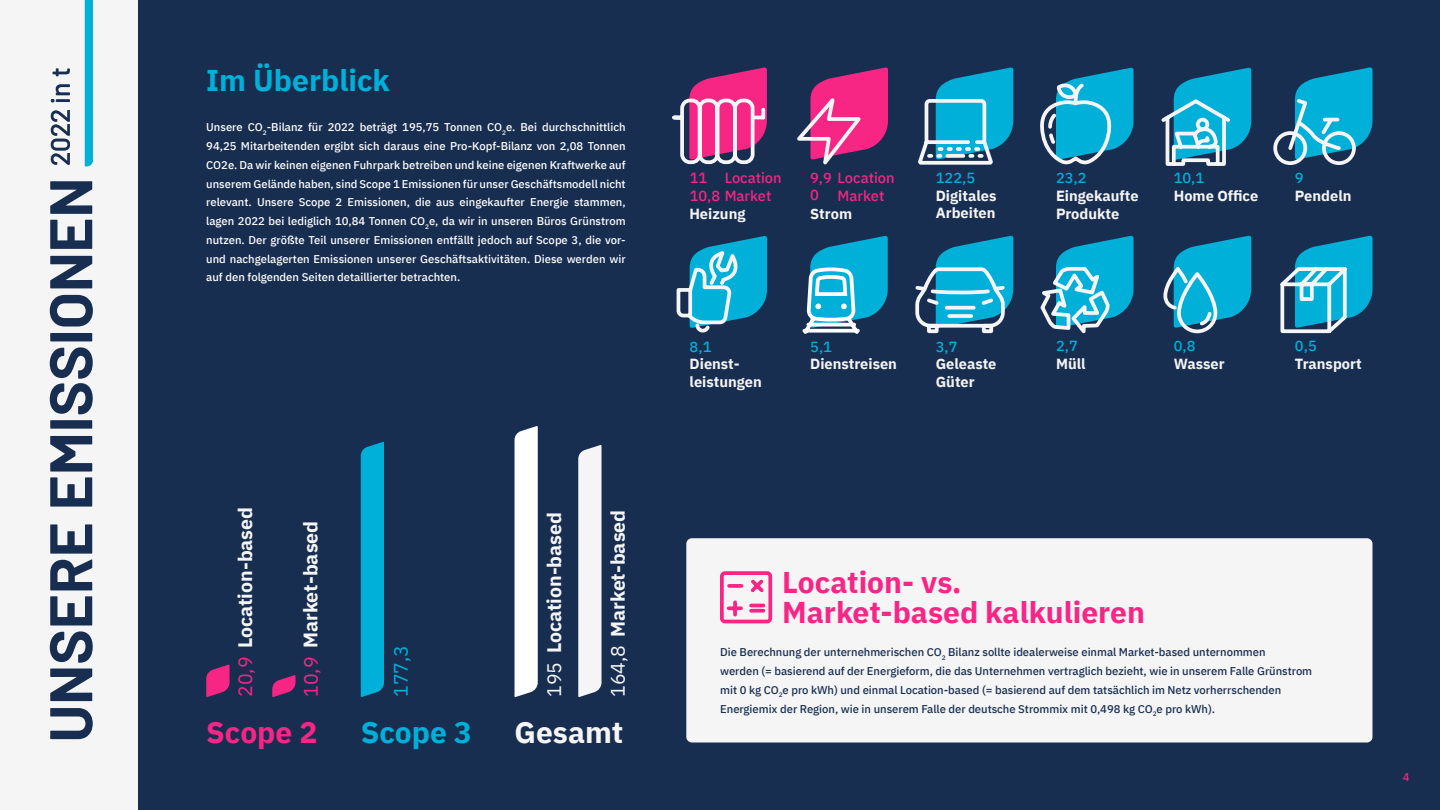
<style>
.page{position:relative;width:1440px;height:810px;background:#fff}
.page>*{position:absolute;margin:0;border:0;box-sizing:border-box;transform-origin:0 0}
.t1{font:700 60px "Barlow";color:#182e51}
.t2{font:700 30px/30px "IBM Plex Sans";color:#f72585}
.t3{font:700 30px "IBM Plex Sans";color:#00b0d9}
.t4{font:700 30px "IBM Plex Sans";color:#f5f5f5}
.t5{font:500 26.25px "Barlow";color:#182e51}
.t6{font:700 19.5px "IBM Plex Sans";color:#f5f5f5}
.t7{font:19.5px "IBM Plex Sans";color:#00b0d9}
.t8{font:700 14.62px/17.5px "IBM Plex Sans";color:#f5f5f5}
.t9{font:500 14.62px/17.5px "IBM Plex Sans";color:#f72585}
.t10{font:500 14.62px "IBM Plex Sans";color:#00b0d9}
.t11{font:500 11.25px/18.8px "IBM Plex Sans";color:#fff;text-align:justify}
.t12{font:500 11.25px/18.8px "IBM Plex Sans";letter-spacing:-.005em;color:#182e51}
.t13{font:500 11.25px "IBM Plex Sans";color:#f72585}
.s1{font-weight:400;color:#f72585}
.s2{font-weight:400}
</style>
<div class="page">
<div style="left:0;top:0;width:139px;height:810px;background:#f5f5f5"></div>
<div style="left:139px;top:0;width:1301px;height:810px;background:#182e51"></div>
<svg style="left:85px;top:0;width:8px;height:166px"></svg>
<svg style="left:206px;top:665px;width:24px;height:32px"></svg>
<svg style="left:272px;top:675px;width:24px;height:22px"></svg>
<div style="left:361px;top:442px;width:23px;height:255px;background:#00b0d9"></div>
<svg style="left:515px;top:426px;width:23px;height:271px"></svg>
<svg style="left:578px;top:445px;width:24px;height:252px"></svg>
<div style="left:686px;top:538px;width:687px;height:204px;background:#f5f5f5;border-radius:6px"></div>
<svg style="left:720px;top:571px;width:53px;height:53px"></svg>
<svg style="left:797px;top:67px;width:91px;height:98px"></svg>
<svg style="left:672px;top:67px;width:95px;height:98px"></svg>
<svg style="left:676px;top:236px;width:91px;height:97px"></svg>
<svg style="left:920px;top:67px;width:93px;height:98px"></svg>
<svg style="left:1040px;top:67px;width:94px;height:267px"></svg>
<svg style="left:802px;top:235px;width:86px;height:99px"></svg>
<svg style="left:1161px;top:67px;width:90px;height:99px"></svg>
<svg style="left:1273px;top:67px;width:99px;height:98px"></svg>
<svg style="left:915px;top:235px;width:98px;height:99px"></svg>
<svg style="left:1280px;top:235px;width:92px;height:99px"></svg>
<svg style="left:1163px;top:235px;width:88px;height:99px"></svg>
<h3 class="t5" style="left:41px;top:166px;width:100px;rotate:-90deg">2022 in t</h3>
<h1 class="t1" style="left:26px;top:742px;width:566px;rotate:-90deg">UNSERE EMISSIONEN</h1>
<h2 class="t3" style="left:206px;top:56px;width:185px">Im Überblick</h2>
<p class="t11" style="left:206px;top:117px;width:421px">Unsere CO<sub>2</sub>-Bilanz für 2022 beträgt 195,75 Tonnen CO<sub>2</sub>e. Bei durchschnittlich 94,25 Mitarbeitenden ergibt sich daraus eine Pro-Kopf-Bilanz von 2,08 Tonnen CO2e. Da wir keinen eigenen Fuhrpark betreiben und keine eigenen Kraftwerke auf unserem Gelände haben, sind Scope 1 Emissionen für unser Geschäftsmodell nicht relevant. Unsere Scope 2 Emissionen, die aus eingekaufter Energie stammen, lagen 2022 bei lediglich 10,84 Tonnen CO<sub>2</sub>e, da wir in unseren Büros Grünstrom nutzen. Der größte Teil unserer Emissionen entfällt jedoch auf Scope 3, die vor&shy;und nachgelagerten Emissionen unserer Geschäftsaktivitäten. Diese werden wir auf den folgenden Seiten detaillierter betrachten.</p>
<h3 class="t6" style="left:230px;top:697px;width:192px;rotate:-90deg"><span class="s1">20,9</span> Location-based</h3>
<h3 class="t6" style="left:295px;top:697px;width:178px;rotate:-90deg"><span class="s1">10,9</span> Market-based</h3>
<h3 class="t7" style="left:386px;top:697px;width:54px;rotate:-90deg">177,3</h3>
<h3 class="t6" style="left:539px;top:697px;width:187px;rotate:-90deg"><span class="s2">195</span> Location-based</h3>
<h3 class="t6" style="left:603px;top:697px;width:189px;rotate:-90deg"><span class="s2">164,8</span> Market-based</h3>
<h2 class="t2" style="left:206px;top:714px;width:113px">Scope 2</h2>
<h2 class="t3" style="left:361px;top:708px;width:113px">Scope 3</h2>
<h2 class="t4" style="left:515px;top:708px;width:110px">Gesamt</h2>
<h3 class="t9" style="left:690px;top:168px;width:94px;text-indent:35px">Location<br>10,8 Market</h3>
<h3 class="t9" style="left:838px;top:168px;width:59px;text-indent:-28px">9,9 Location<br>Market</h3>
<h3 class="t10" style="left:936px;top:167px;width:41px">122,5</h3>
<h3 class="t9" style="left:690px;top:168px;width:19px">11</h3>
<h3 class="t10" style="left:1056px;top:167px;width:32px">23,2</h3>
<h3 class="t8" style="left:936px;top:186px;width:62px">Digitales<br>Arbeiten</h3>
<h3 class="t8" style="left:1056px;top:186px;width:84px">Eingekaufte<br>Produkte</h3>
<h3 class="t9" style="left:810px;top:185px;width:10px">0</h3>
<h3 class="t8" style="left:689px;top:204px;width:58px">Heizung</h3>
<h3 class="t8" style="left:810px;top:204px;width:43px">Strom</h3>
<h3 class="t10" style="left:1174px;top:167px;width:32px">10,1</h3>
<h3 class="t10" style="left:1295px;top:167px;width:10px">9</h3>
<h3 class="t8" style="left:1174px;top:186px;width:86px">Home Office</h3>
<h3 class="t8" style="left:1295px;top:186px;width:58px">Pendeln</h3>
<h3 class="t10" style="left:690px;top:335px;width:23px">8,1</h3>
<h3 class="t10" style="left:936px;top:335px;width:23px">3,7</h3>
<h3 class="t10" style="left:1174px;top:335px;width:23px">0,8</h3>
<h3 class="t10" style="left:1295px;top:335px;width:23px">0,5</h3>
<h3 class="t10" style="left:1056px;top:335px;width:23px">2,7</h3>
<h3 class="t10" style="left:810px;top:335px;width:23px">5,1</h3>
<h3 class="t8" style="left:1056px;top:354px;width:31px">Müll</h3>
<h3 class="t8" style="left:690px;top:354px;width:51px">Dienst-</h3>
<h3 class="t8" style="left:1174px;top:354px;width:52px">Wasser</h3>
<h3 class="t8" style="left:1295px;top:354px;width:68px">Transport</h3>
<h3 class="t8" style="left:690px;top:372px;width:74px">leistungen</h3>
<h3 class="t8" style="left:810px;top:354px;width:88px">Dienstreisen</h3>
<h3 class="t8" style="left:936px;top:354px;width:62px">Geleaste<br>Güter</h3>
<h2 class="t2" style="left:782px;top:565px;width:364px">Location- vs.<br>Market-based kalkulieren</h2>
<p class="t12" style="left:720px;top:642px;width:594px">Die Berechnung der unternehmerischen CO<sub>2</sub> Bilanz sollte idealerweise einmal Market-based unternommen<br>werden (= basierend auf der Energieform, die das Unternehmen vertraglich bezieht, wie in unserem Falle Grünstrom mit 0 kg CO<sub>2</sub>e pro kWh) und einmal Location-based (= basierend auf dem tatsächlich im Netz vorherrschenden Energiemix der Region, wie in unserem Falle der deutsche Strommix mit 0,498 kg CO<sub>2</sub>e pro kWh).</p>
<p class="t13" style="left:1403px;top:768px;width:8px">4</p>
</div>
